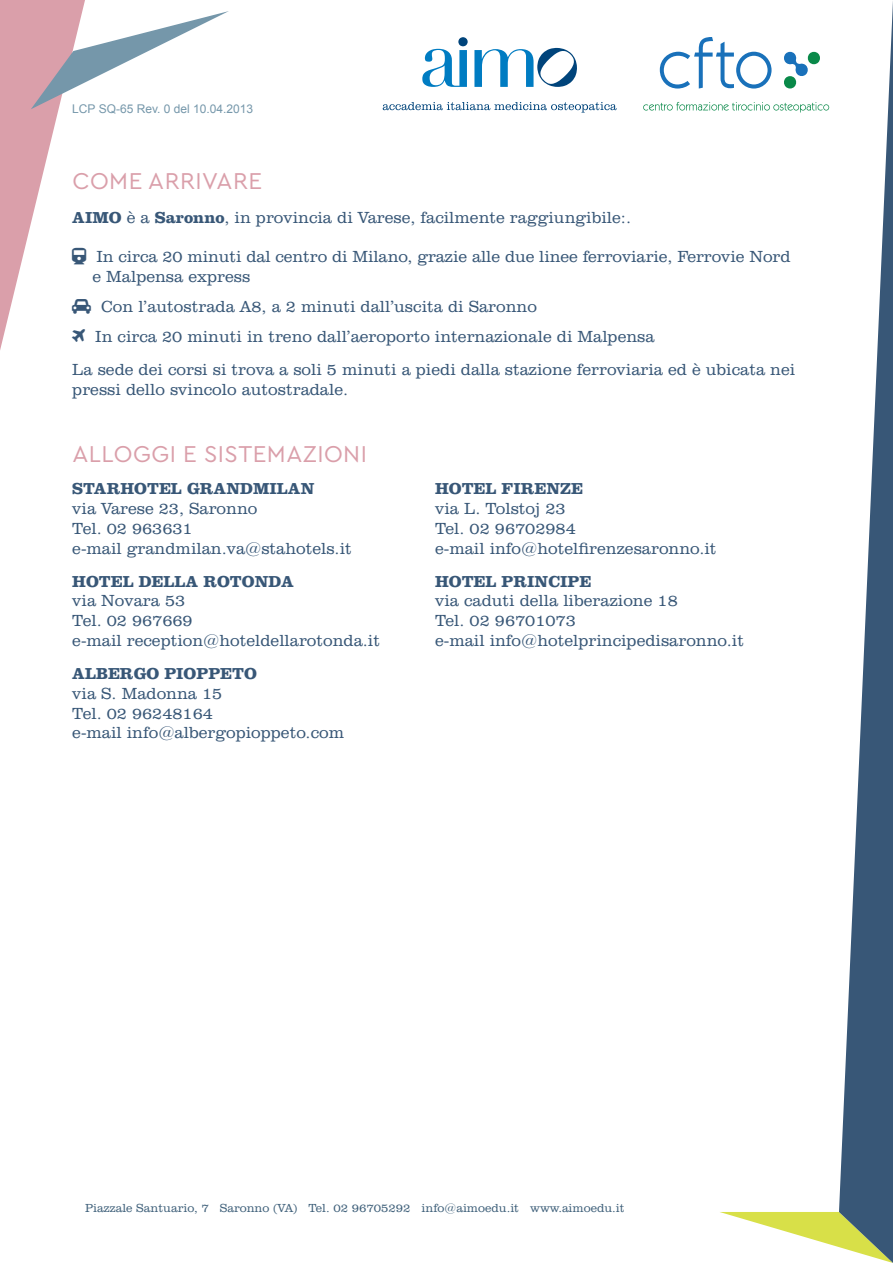
<style>
.page{position:relative;width:893px;height:1263px;background:#fff}
.page>*{position:absolute;margin:0;border:0;box-sizing:border-box;transform-origin:0 0}
.t1{font:24px "Cera GR";letter-spacing:.02em;color:#da9faa}
.t2{font:300 16.5px/19.8px "Clarendon BT";color:#385777}
.t3{font:700 16.5px "Clarendon LT Std";color:#385777}
.t4{font:300 12px "Clarendon BT";color:#3f607a}
.t5{font:12px "Arial";color:#7597aa}
.s1{font-family:"Clarendon LT Std";font-weight:700}
</style>
<div class="page">
<svg style="left:720px;top:1212px;width:119px;height:35px"></svg>
<svg style="left:839px;top:1px;width:54px;height:1262px"></svg>
<svg style="left:643px;top:102px;width:186px;height:11px"></svg>
<svg style="left:784px;top:51px;width:36px;height:38px"></svg>
<svg style="left:660px;top:37px;width:111px;height:52px"></svg>
<svg style="left:383px;top:102px;width:234px;height:11px"></svg>
<svg style="left:422px;top:37px;width:46px;height:50px"></svg>
<svg style="left:474px;top:48px;width:103px;height:39px"></svg>
<svg style="left:0;top:0;width:229px;height:350px"></svg>
<p class="t5" style="left:72px;top:100px;width:182px">LCP SQ-65 Rev. 0 del 10.04.2013</p>
<h1 class="t1" style="left:73px;top:168px;width:191px">COME ARRIVARE</h1>
<p class="t2" style="left:72px;top:207px;width:560px"><span class="s1">AIMO</span> è a <span class="s1">Saronno</span>, in provincia di Varese, facilmente raggiungibile:.</p>
<p class="t2" style="left:92px;top:246px;width:699px">In circa 20 minuti dal centro di Milano, grazie alle due linee ferroviarie, Ferrovie Nord e Malpensa express</p>
<p class="t2" style="left:95px;top:291px;width:561px;line-height:30px;text-indent:6px">Con l’autostrada A8, a 2 minuti dall’uscita di Saronno<br>In circa 20 minuti in treno dall’aeroporto internazionale di Malpensa</p>
<p class="t2" style="left:72px;top:359px;width:724px">La sede dei corsi si trova a soli 5 minuti a piedi dalla stazione ferroviaria ed è ubicata nei pressi dello svincolo autostradale.</p>
<h1 class="t1" style="left:73px;top:440px;width:296px">ALLOGGI E SISTEMAZIONI</h1>
<p class="t3" style="left:72px;top:479px;width:244px">STARHOTEL GRANDMILAN</p>
<p class="t2" style="left:72px;top:498px;width:281px">via Varese 23, Saronno<br>Tel. 02 963631<br>e-mail grandmilan.va@stahotels.it</p>
<p class="t3" style="left:72px;top:571px;width:223px">HOTEL DELLA ROTONDA</p>
<p class="t2" style="left:72px;top:590px;width:309px">via Novara 53<br>Tel. 02 967669<br>e-mail reception@hoteldellarotonda.it</p>
<p class="t3" style="left:72px;top:663px;width:186px">ALBERGO PIOPPETO</p>
<p class="t2" style="left:72px;top:683px;width:273px">via S. Madonna 15<br>Tel. 02 96248164<br>e-mail info@albergopioppeto.com</p>
<p class="t3" style="left:435px;top:479px;width:150px">HOTEL FIRENZE</p>
<p class="t2" style="left:435px;top:498px;width:283px">via L. Tolstoj 23<br>Tel. 02 96702984<br>e-mail info@hotelfirenzesaronno.it</p>
<p class="t3" style="left:435px;top:571px;width:158px">HOTEL PRINCIPE</p>
<p class="t2" style="left:435px;top:590px;width:310px">via caduti della liberazione 18<br>Tel. 02 96701073<br>e-mail info@hotelprincipedisaronno.it</p>
<p class="t4" style="left:85px;top:1200px;width:541px">Piazzale Santuario, 7 Saronno (VA) Tel. 02 96705292 info@aimoedu.it www.aimoedu.it</p>
</div>
